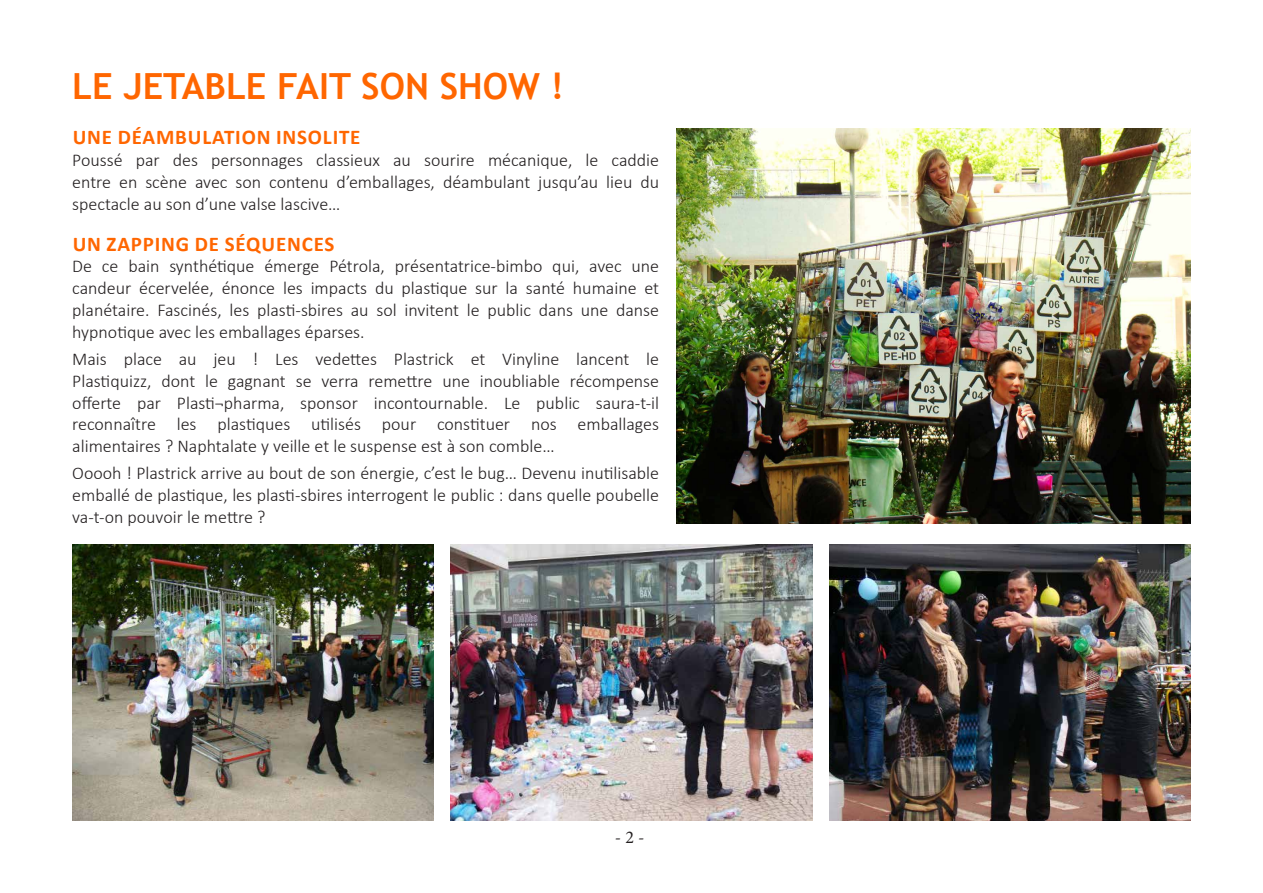
<style>
.page{position:relative;width:1263px;height:893px;background:#fff}
.page>*{position:absolute;margin:0;border:0;box-sizing:border-box;transform-origin:0 0}
.t1{font:700 36px "Trebuchet MS";color:#f60}
.t2{font:700 21px "Calibri";letter-spacing:.04em;color:#f60}
.t3{font:300 18px/21.8px "Calibri";color:#231f20}
.t4{font:18px "Minion Pro";color:#231f20}
</style>
<div class="page">
<img style="left:676px;top:129px;width:515px;height:394px">
<img style="left:72px;top:544px;width:362px;height:277px">
<img style="left:451px;top:544px;width:361px;height:277px">
<img style="left:829px;top:544px;width:362px;height:277px">
<p class="t1" style="left:72px;top:64px;width:493px">LE JETABLE FAIT SON SHOW !</p>
<p class="t2" style="left:73px;top:124px;width:289px">UNE DÉAMBULATION INSOLITE</p>
<p class="t3" style="left:72px;top:148px;width:588px">Poussé par des personnages classieux au sourire mécanique, le caddie entre en scène avec son contenu d’emballages, déambulant jusqu’au lieu du</p>
<p class="t3" style="left:72px;top:192px;width:270px">spectacle au son d’une valse lascive…</p>
<p class="t2" style="left:73px;top:230px;width:263px">UN ZAPPING DE SÉQUENCES</p>
<p class="t3" style="left:72px;top:255px;width:588px">De ce bain synthétique émerge Pétrola, présentatrice-bimbo qui, avec une</p>
<p class="t3" style="left:72px;top:276px;width:588px">candeur écervelée, énonce les impacts du plastique sur la santé humaine et</p>
<p class="t3" style="left:72px;top:298px;width:588px">planétaire. Fascinés, les plasti-sbires au sol invitent le public dans une danse</p>
<p class="t3" style="left:72px;top:320px;width:294px">hypnotique avec les emballages éparses.</p>
<p class="t3" style="left:72px;top:347px;width:588px">Mais place au jeu ! Les vedettes Plastrick et Vinyline lancent le</p>
<p class="t3" style="left:72px;top:369px;width:588px">Plastiquizz, dont le gagnant se verra remettre une inoubliable récompense offerte par Plasti¬pharma, sponsor incontournable. Le public saura-t-il</p>
<p class="t3" style="left:72px;top:413px;width:588px">reconnaître les plastiques utilisés pour constituer nos emballages</p>
<p class="t3" style="left:72px;top:434px;width:484px">alimentaires ? Naphtalate y veille et le suspense est à son comble…</p>
<p class="t3" style="left:72px;top:462px;width:588px;text-align:justify">Ooooh ! Plastrick arrive au bout de son énergie, c’est le bug… Devenu inutilisable emballé de plastique, les plasti-sbires interrogent le public : dans quelle poubelle va-t-on pouvoir le mettre ?</p>
<p class="t4" style="left:615px;top:825px;width:31px">- 2 -</p>
</div>
